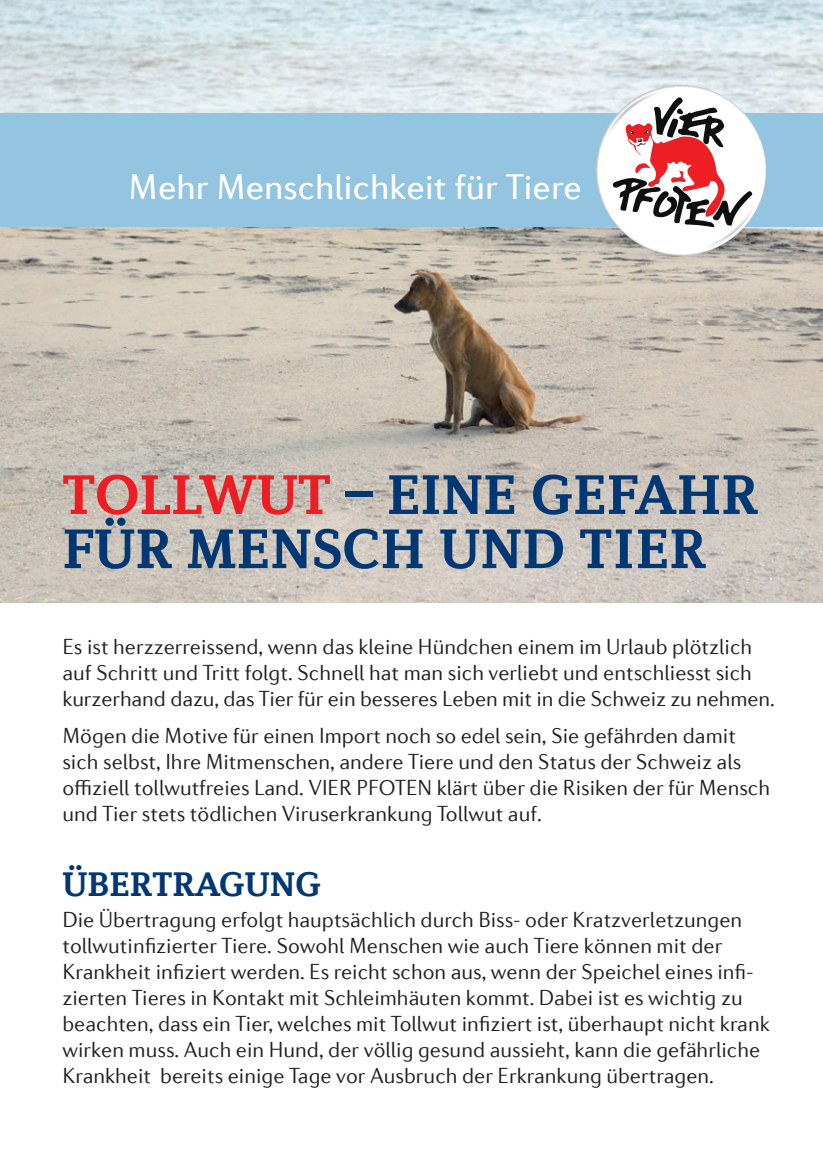
<style>
.page{position:relative;width:823px;height:1174px;background:#fff}
.page>*{position:absolute;margin:0;border:0;box-sizing:border-box;transform-origin:0 0}
.t1{font:700 59px/54.2px "Diverda Serif Com";color:#013874}
.t2{font:36px "Diverda Sans Com";color:#fff}
.t3{font:700 36px "Diverda Serif Com";color:#013874}
.t4{font:300 22px/26px "Diverda Sans Com";color:#231f20}
.s1{color:#ee1d23}
</style>
<div class="page">
<img style="left:0;top:0;width:822px;height:602px">
<div style="left:0;top:113px;width:822px;height:114px;background:#93c5e1"></div>
<svg style="left:598px;top:84px;width:166px;height:173px"></svg>
<h2 class="t2" style="left:128px;top:166px;width:454px">Mehr Menschlichkeit für Tiere</h2>
<h1 class="t1" style="left:62px;top:467px;width:696px"><span class="s1">TOLLWUT</span> – EINE GEFAHR<br>FÜR MENSCH UND TIER</h1>
<p class="t4" style="left:62px;top:633px;width:713px">Es ist herzzerreissend, wenn das kleine Hündchen einem im Urlaub plötzlich auf Schritt und Tritt folgt. Schnell hat man sich verliebt und entschliesst sich kurzerhand dazu, das Tier für ein besseres Leben mit in die Schweiz zu nehmen.</p>
<p class="t4" style="left:62px;top:723px;width:708px">Mögen die Motive für einen Import noch so edel sein, Sie gefährden damit sich selbst, Ihre Mitmenschen, andere Tiere und den Status der Schweiz als offiziell tollwutfreies Land. VIER PFOTEN klärt über die Risiken der für Mensch und Tier stets tödlichen Viruserkrankung Tollwut auf.</p>
<h2 class="t3" style="left:62px;top:863px;width:260px">ÜBERTRAGUNG</h2>
<p class="t4" style="left:62px;top:906px;width:708px">Die Übertragung erfolgt hauptsächlich durch Biss- oder Kratzverletzungen tollwutinfizierter Tiere. Sowohl Menschen wie auch Tiere können mit der Krankheit infiziert werden. Es reicht schon aus, wenn der Speichel eines infi&shy;zierten Tieres in Kontakt mit Schleimhäuten kommt. Dabei ist es wichtig zu beachten, dass ein Tier, welches mit Tollwut infiziert ist, überhaupt nicht krank wirken muss. Auch ein Hund, der völlig gesund aussieht, kann die gefährliche Krankheit bereits einige Tage vor Ausbruch der Erkrankung übertragen.</p>
</div>
